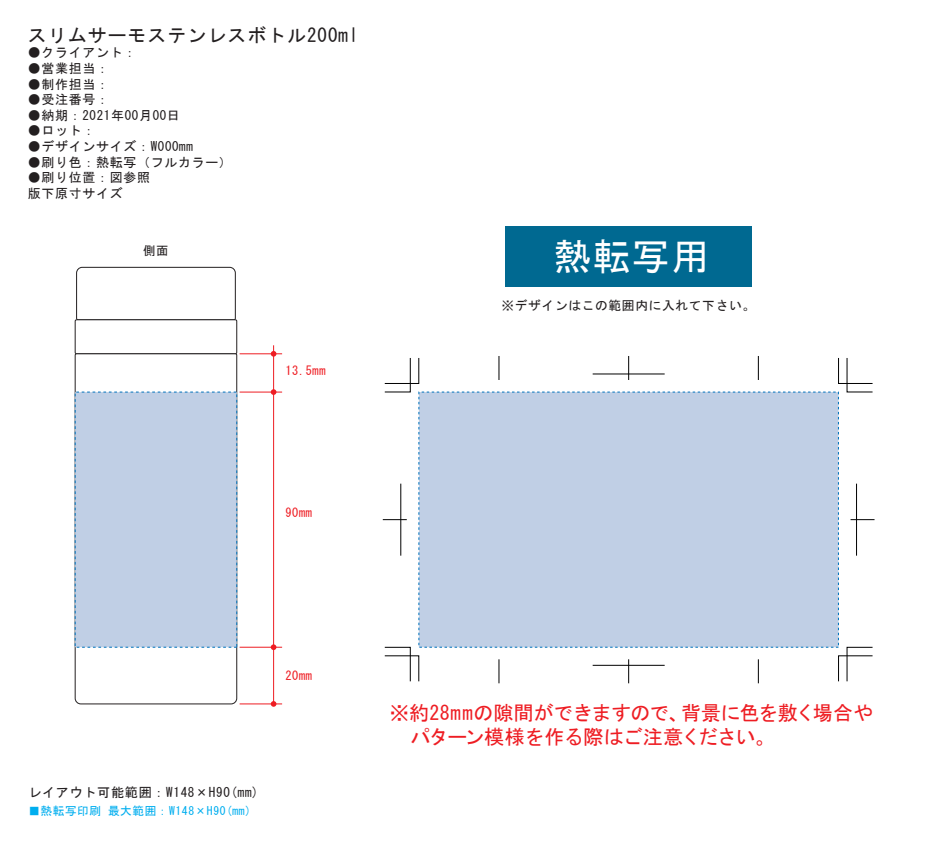
<style>
.page{position:relative;width:934px;height:842px;background:#fff}
.page>*{position:absolute;margin:0;border:0;box-sizing:border-box;transform-origin:0 0}
.t1{font:37.5px "MS Gothic";color:#fff}
.t2{font:20px/24px "MS Gothic";letter-spacing:-.025em;color:#ee1d23}
.t3{font:19px "MS Gothic";letter-spacing:.05em;color:#231f20}
.t4{font:13.1px "MS Gothic";letter-spacing:.05em;color:#231f20}
.t5{font:13px/15.6px "MS Gothic";letter-spacing:.05em;color:#231f20}
.t6{font:12.8px "MS Gothic";letter-spacing:.05em;color:#231f20}
.t7{font:12.4px "MS Gothic";letter-spacing:.05em;color:#ee1d23}
.t8{font:12.4px "MS Gothic";color:#231f20}
.t9{font:11.6px "MS Gothic";letter-spacing:.05em;color:#00aeef}
</style>
<div class="page">
<svg style="left:76px;top:267px;width:160px;height:53px"></svg>
<div style="left:75px;top:320px;width:162px;height:34px;border:1px solid #231f20"></div>
<svg style="left:75px;top:353px;width:162px;height:351px"></svg>
<div style="left:75px;top:392px;width:162px;height:255px;background:#c0cfe5"></div>
<div style="left:419px;top:392px;width:419px;height:255px;background:#c0cfe5"></div>
<hr style="left:240px;top:353px;width:42px;height:1px;background:#ee1d23">
<hr style="left:240px;top:704px;width:42px;height:1px;background:#ee1d23">
<hr style="left:273px;top:345px;width:1px;height:360px;background:#ee1d23">
<svg style="left:271px;top:351px;width:5px;height:6px"></svg>
<svg style="left:271px;top:701px;width:5px;height:6px"></svg>
<hr style="left:240px;top:647px;width:42px;height:1px;background:#ee1d23">
<svg style="left:271px;top:644px;width:5px;height:6px"></svg>
<hr style="left:240px;top:392px;width:42px;height:1px;background:#ee1d23">
<svg style="left:271px;top:389px;width:5px;height:6px"></svg>
<div style="left:505px;top:226px;width:247px;height:60px;background:#006991"></div>
<svg style="left:499px;top:356px;width:1px;height:24px"></svg>
<svg style="left:499px;top:659px;width:1px;height:24px"></svg>
<svg style="left:758px;top:356px;width:1px;height:24px"></svg>
<svg style="left:758px;top:659px;width:1px;height:24px"></svg>
<svg style="left:384px;top:647px;width:35px;height:35px"></svg>
<svg style="left:384px;top:358px;width:35px;height:34px"></svg>
<svg style="left:838px;top:358px;width:35px;height:34px"></svg>
<svg style="left:838px;top:647px;width:35px;height:35px"></svg>
<svg style="left:383px;top:519px;width:24px;height:1px"></svg>
<hr style="left:401px;top:484px;width:1px;height:72px;background:#000">
<svg style="left:850px;top:519px;width:24px;height:1px"></svg>
<hr style="left:856px;top:484px;width:1px;height:72px;background:#000">
<hr style="left:593px;top:374px;width:72px;height:1px;background:#000">
<svg style="left:628px;top:356px;width:1px;height:24px"></svg>
<hr style="left:593px;top:665px;width:72px;height:1px;background:#000">
<svg style="left:628px;top:659px;width:1px;height:24px"></svg>
<h3 class="t3" style="left:28px;top:25px;width:332px">スリムサーモステンレスボトル200ml</h3>
<p class="t5" style="left:28px;top:45px;width:110px">●クライアント：</p>
<p class="t5" style="left:28px;top:60px;width:83px">●営業担当：</p>
<p class="t5" style="left:28px;top:76px;width:83px">●制作担当：</p>
<p class="t5" style="left:28px;top:92px;width:83px">●受注番号：</p>
<p class="t5" style="left:28px;top:107px;width:154px">●納期：2021年00月00日</p>
<p class="t5" style="left:28px;top:123px;width:69px">●ロット：</p>
<p class="t5" style="left:28px;top:138px;width:167px">●デザインサイズ：W000mm</p>
<p class="t5" style="left:28px;top:154px;width:206px">●刷り色：熱転写（フルカラー）</p>
<p class="t5" style="left:28px;top:170px;width:124px">●刷り位置：図参照版下原寸サイズ</p>
<p class="t8" style="left:143px;top:244px;width:27px">側面</p>
<p class="t7" style="left:285px;top:364px;width:42px">13.5mm</p>
<p class="t7" style="left:285px;top:506px;width:28px">90mm</p>
<h1 class="t1" style="left:553px;top:238px;width:157px">熱転写用</h1>
<p class="t6" style="left:501px;top:299px;width:255px">※デザインはこの範囲内に入れて下さい。</p>
<p class="t7" style="left:285px;top:670px;width:28px">20mm</p>
<p class="t4" style="left:28px;top:786px;width:232px">レイアウト可能範囲：W148×H90(mm)</p>
<p class="t9" style="left:28px;top:804px;width:224px">■熱転写印刷 最大範囲：W148×H90(mm)</p>
<h2 class="t2" style="left:389px;top:700px;width:485px">※約28mmの隙間ができますので、背景に色を敷く場合や　パターン模様を作る際はご注意ください。</h2>
</div>
